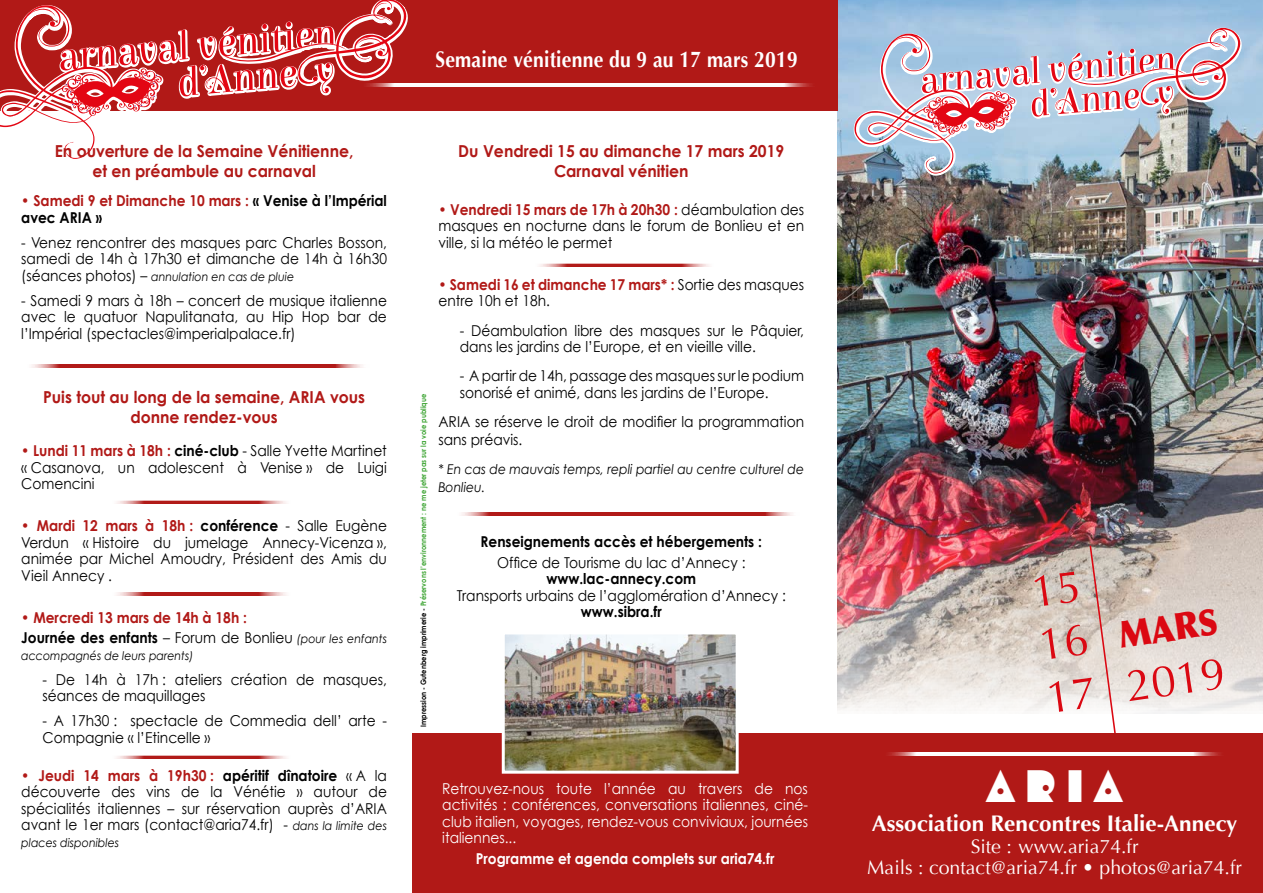
<style>
.page{position:relative;width:1263px;height:893px;background:#fff}
.page>*{position:absolute;margin:0;border:0;box-sizing:border-box;transform-origin:0 0}
.t1{font:45px "Shotgun BT";color:#fff}
.t2{font:44.55px/53.6px "Optima";color:#db0812;text-align:justify}
.t3{font:900 37.05px "Optima";color:#db0812;scale:.88 1}
.t4{font:700 22.5px "Optima";color:#fff}
.t5{font:700 22.5px "Optima";color:#fff;scale:.86 1}
.t6{font:19.5px/20.7px "Optima";color:#fff;text-align:center}
.t7{font:700 16.5px/19.8px "Century Gothic";color:#b11917;text-align:center;scale:.95 1}
.t8{font:15px/16.5px "Century Gothic";color:#000;scale:.92 1}
.t9{font:15px/16.5px "Century Gothic";color:#fff;text-align:justify;scale:.92 1}
.t10{font:700 15px/16.5px "Century Gothic";color:#000;scale:.92 1}
.t11{font:700 15px/20.7px "Century Gothic";color:#b11917;scale:.92 1}
.t12{font:700 15px "Century Gothic";color:#fff;scale:.92 1}
.t13{font:italic 13.5px/18px "Century Gothic";color:#000;scale:.92 1}
.t14{font:italic 12px "Century Gothic";color:#000;scale:.92 1}
.t15{font:700 7.5px "Century Gothic";color:#3fa535;scale:.9 1}
.s1{color:#b11917}
.s2{font-style:normal;font-size:15px}
.s3{font-weight:700;color:#b11917}
.s4{font-weight:700}
.s5{color:#000}
.s6{font-weight:400;color:#000}
.s7{font-weight:400;font-style:italic;font-size:12px;color:#000}
.s8{font-style:italic;font-size:12px}
</style>
<div class="page">
<img style="left:838px;top:0;width:425px;height:713px">
<img style="left:837px;top:0;width:17px;height:330px">
<img style="left:854px;top:0;width:399px;height:520px">
<svg style="left:1088px;top:544px;width:30px;height:189px"></svg>
<div style="left:0;top:0;width:837px;height:111px;background:#b11917"></div>
<div style="left:412px;top:733px;width:851px;height:160px;background:#b11917"></div>
<hr style="left:360px;top:83px;width:458px;height:4px;background:#fff">
<svg style="left:461px;top:512px;width:332px;height:4px"></svg>
<hr style="left:533px;top:264px;width:182px;height:3px;background:#b11917">
<svg style="left:116px;top:592px;width:171px;height:4px"></svg>
<hr style="left:109px;top:756px;width:183px;height:3px;background:#b11917">
<svg style="left:0;top:0;width:408px;height:504px"></svg>
<hr style="left:882px;top:752px;width:345px;height:3px;background:#fff">
<img style="left:506px;top:635px;width:229px;height:135px">
<div style="left:502px;top:631px;width:237px;height:143px;border:3px solid #fff"></div>
<p class="t7" style="left:55px;top:141px;width:316px">En ouverture de la Semaine Vénitienne, et en préambule au carnaval</p>
<p class="t10" style="left:21px;top:192px;width:399px"><span class="s1">• Samedi 9 et Dimanche 10 mars :</span> « Venise à l’Impérial avec ARIA »</p>
<p class="t8" style="left:21px;top:234px;width:399px">- Venez rencontrer des masques parc Charles Bosson, samedi de 14h à 17h30 et dimanche de 14h à 16h30</p>
<p class="t14" style="left:21px;top:269px;width:298px"><span class="s2">(séances photos) –</span> annulation en cas de pluie</p>
<p class="t8" style="left:21px;top:292px;width:399px;text-align:justify">- Samedi 9 mars à 18h – concert de musique italienne avec le quatuor Napulitanata, au Hip Hop bar de l’Impérial (spectacles@imperialpalace.fr)</p>
<p class="t7" style="left:43px;top:387px;width:340px">Puis tout au long de la semaine, ARIA vous donne rendez-vous</p>
<p class="t8" style="left:21px;top:442px;width:399px;text-align:justify"><span class="s3">• Lundi 11 mars à 18h :</span> <span class="s4">ciné-club</span> - Salle Yvette Martinet « Casanova, un adolescent à Venise » de Luigi Comencini</p>
<p class="t8" style="left:21px;top:517px;width:399px;text-align:justify"><span class="s3">• Mardi 12 mars à 18h :</span> <span class="s4">conférence</span> - Salle Eugène Verdun « Histoire du jumelage Annecy-Vicenza », animée par Michel Amoudry, Président des Amis du Vieil Annecy .</p>
<p class="t11" style="left:21px;top:606px;width:399px">• Mercredi 13 mars de 14h à 18h :<br><span class="s5">Journée des enfants</span> <span class="s6">– Forum de Bonlieu</span> <span class="s7">(pour les enfants</span></p>
<p class="t14" style="left:21px;top:648px;width:189px">accompagnés de leurs parents)</p>
<p class="t8" style="left:43px;top:671px;width:376px">- De 14h à 17h : ateliers création de masques, séances de maquillages</p>
<p class="t8" style="left:43px;top:712px;width:376px">- A 17h30 : spectacle de Commedia dell’ arte -<br>Compagnie « l’Etincelle »</p>
<p class="t8" style="left:21px;top:767px;width:399px;text-align:justify"><span class="s3">• Jeudi 14 mars à 19h30 :</span> <span class="s4">apéritif dînatoire</span> « A la découverte des vins de la Vénétie » autour de spécialités italiennes – sur réservation auprès d’ARIA avant le 1er mars (contact@aria74.fr) - <span class="s8">dans la limite des</span></p>
<p class="t14" style="left:21px;top:835px;width:108px">places disponibles</p>
<h3 class="t5" style="left:435px;top:47px;width:423px">Semaine vénitienne du 9 au 17 mars 2019</h3>
<p class="t15" style="left:419px;top:727px;width:372px;rotate:-90deg"><span class="s5">Impression - Gutenberg imprimerie -</span> Préservons l’environnement : ne me jeter pas sur la voie publique</p>
<p class="t7" style="left:458px;top:141px;width:345px">Du Vendredi 15 au dimanche 17 mars 2019<br>Carnaval vénitien</p>
<p class="t8" style="left:438px;top:201px;width:399px;text-align:justify"><span class="s3">• Vendredi 15 mars de 17h à 20h30 :</span> déambulation des masques en nocturne dans le forum de Bonlieu et en ville, si la météo le permet</p>
<p class="t8" style="left:438px;top:276px;width:399px"><span class="s3">• Samedi 16 et dimanche 17 mars* :</span> Sortie des masques entre 10h et 18h.</p>
<p class="t8" style="left:460px;top:322px;width:376px">- Déambulation libre des masques sur le Pâquier, dans les jardins de l’Europe, et en vieille ville.</p>
<p class="t8" style="left:460px;top:367px;width:376px">- A partir de 14h, passage des masques sur le podium sonorisé et animé, dans les jardins de l’Europe.</p>
<p class="t8" style="left:438px;top:412px;width:399px;line-height:18px">ARIA se réserve le droit de modifier la programmation sans préavis.</p>
<p class="t13" style="left:438px;top:460px;width:399px">* En cas de mauvais temps, repli partiel au centre culturel de<br>Bonlieu.</p>
<p class="t10" style="left:480px;top:533px;width:307px">Renseignements accès et hébergements :</p>
<p class="t8" style="left:497px;top:554px;width:272px">Office de Tourisme du lac d’Annecy :</p>
<p class="t10" style="left:546px;top:570px;width:164px">www.lac-annecy.com</p>
<p class="t8" style="left:457px;top:587px;width:359px">Transports urbains de l’agglomération d’Annecy :</p>
<p class="t10" style="left:581px;top:603px;width:90px">www.sibra.fr</p>
<p class="t9" style="left:442px;top:780px;width:399px">Retrouvez-nous toute l’année au travers de nos activités : conférences, conversations italiennes, ciné&shy;club italien, voyages, rendez-vous conviviaux, journées italiennes...</p>
<p class="t12" style="left:476px;top:849px;width:326px">Programme et agenda complets sur aria74.fr</p>
<h2 class="t2" style="left:1028px;top:566px;width:51px;rotate:-8deg">15<br>16<br>17</h2>
<h3 class="t3" style="left:1116px;top:613px;width:114px;rotate:-8deg">MARS</h3>
<h2 class="t2" style="left:1123px;top:660px;width:101px;rotate:-8deg">2019</h2>
<h1 class="t1" style="left:986px;top:760px;width:138px">ARIA</h1>
<h3 class="t4" style="left:872px;top:810px;width:367px">Association Rencontres Italie-Annecy</h3>
<h3 class="t6" style="left:867px;top:837px;width:376px">Site : www.aria74.fr<br>Mails : contact@aria74.fr • photos@aria74.fr</h3>
</div>
